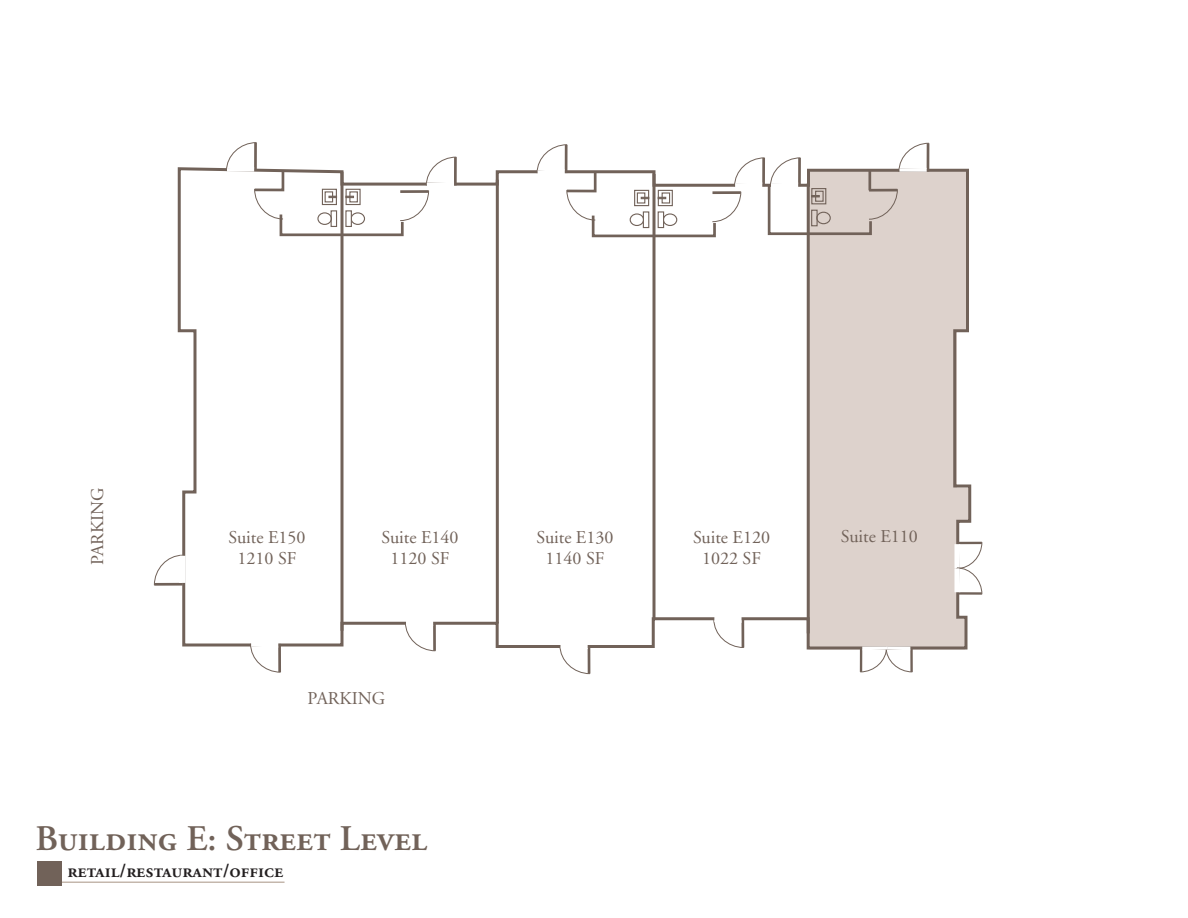
<style>
.page{position:relative;width:1188px;height:918px;background:#fff}
.page>*{position:absolute;margin:0;border:0;box-sizing:border-box;transform-origin:0 0}
.t1{font:36px "Adobe Garamond Semibold SC";color:#716259}
.t2{font:19.65px "Adobe Garamond Semibold SC";color:#231f20}
.t3{font:18px/21.6px "Adobe Garamond";color:#716259;text-align:center}
</style>
<div class="page">
<svg style="left:177px;top:167px;width:796px;height:484px"></svg>
<svg style="left:340px;top:238px;width:4px;height:393px;fill:#716259"></svg>
<hr style="left:496px;top:180px;width:3px;height:444px;background:#716259">
<svg style="left:652px;top:239px;width:4px;height:380px;fill:#716259"></svg>
<hr style="left:807px;top:183px;width:3px;height:450px;background:#716259">
<svg style="left:536px;top:143px;width:394px;height:96px"></svg>
<svg style="left:226px;top:142px;width:231px;height:96px"></svg>
<svg style="left:154px;top:555px;width:32px;height:31px"></svg>
<svg style="left:250px;top:641px;width:31px;height:32px"></svg>
<svg style="left:405px;top:620px;width:31px;height:31px"></svg>
<svg style="left:559px;top:642px;width:32px;height:32px"></svg>
<svg style="left:713px;top:616px;width:31px;height:32px"></svg>
<svg style="left:860px;top:646px;width:53px;height:26px"></svg>
<svg style="left:954px;top:542px;width:28px;height:53px"></svg>
<hr style="left:60px;top:882px;width:225px;height:1px;background:#a79383">
<div style="left:37px;top:861px;width:25px;height:25px;background:#716259"></div>
<p class="t3" style="left:87px;top:565px;width:79px;rotate:-90deg">PARKING</p>
<p class="t3" style="left:229px;top:527px;width:78px">Suite E150<br>1210 SF</p>
<p class="t3" style="left:382px;top:527px;width:78px">Suite E140<br>1120 SF</p>
<p class="t3" style="left:537px;top:527px;width:78px">Suite E130<br>1140 SF</p>
<p class="t3" style="left:693px;top:527px;width:78px">Suite E120<br>1022 SF</p>
<p class="t3" style="left:841px;top:526px;width:78px">Suite E110</p>
<p class="t3" style="left:308px;top:688px;width:79px">PARKING</p>
<h1 class="t1" style="left:36px;top:819px;width:393px">Building E: Street Level</h1>
<p class="t2" style="left:68px;top:860px;width:217px">retail/restaurant/office</p>
</div>
